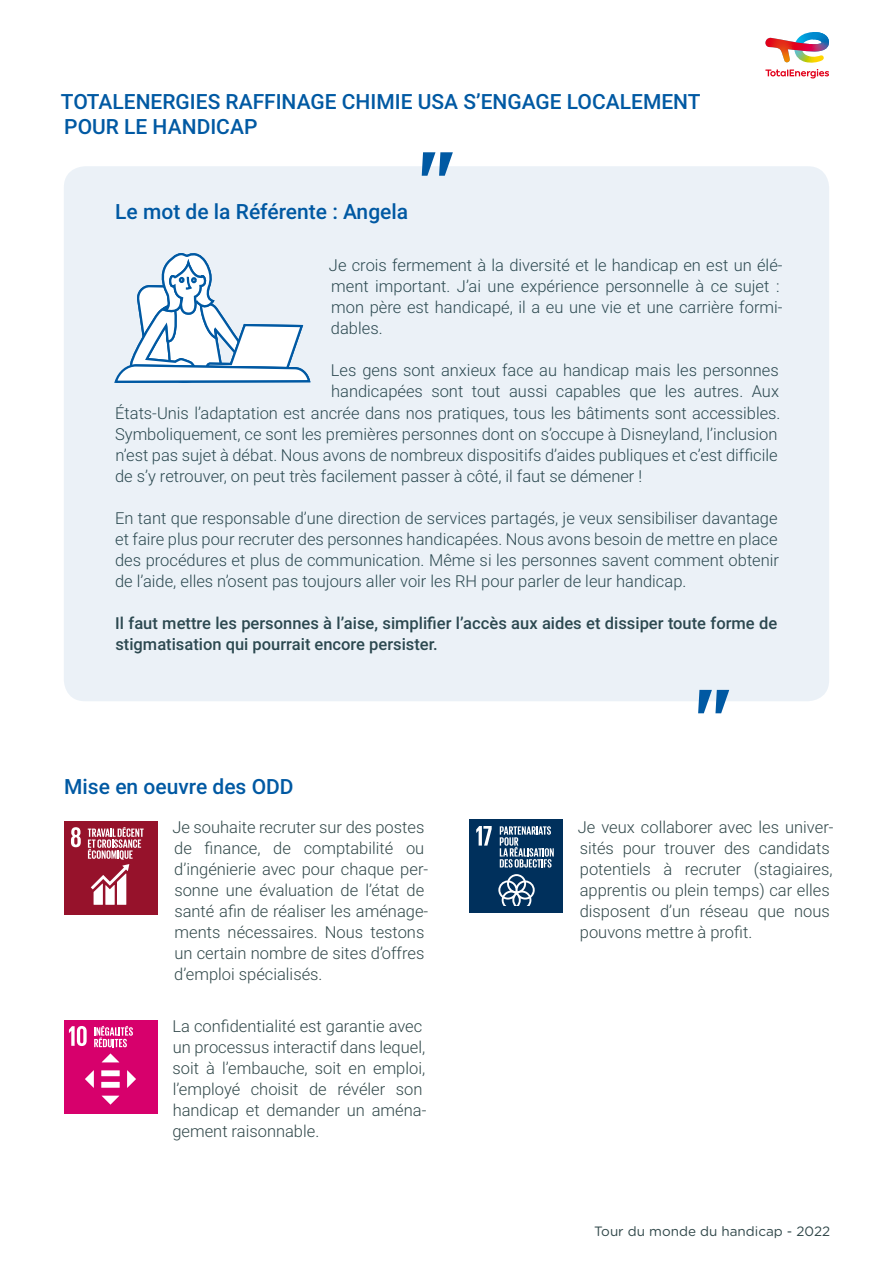
<style>
.page{position:relative;width:893px;height:1263px;background:#fff}
.page>*{position:absolute;margin:0;border:0;box-sizing:border-box;transform-origin:0 0}
.t1{font:700 73.5px "Gotham";color:#0059a3}
.t2{font:500 21px/25.2px "Roboto";color:#0059a3}
.t3{font:300 16.5px/21px "Roboto";color:#304749}
.t4{font:500 16.5px/21px "Roboto";color:#304749}
.t5{font:13.5px "Gotham Rounded";color:#304749}
</style>
<div class="page">
<svg style="left:765px;top:69px;width:64px;height:10px"></svg>
<svg style="left:765px;top:32px;width:64px;height:31px"></svg>
<div style="left:64px;top:166px;width:765px;height:535px;background:#ebf1f7;border-radius:21px"></div>
<div style="left:469px;top:820px;width:94px;height:93px;background:#00305c"></div>
<svg style="left:498px;top:874px;width:37px;height:31px"></svg>
<svg style="left:476px;top:826px;width:16px;height:19px"></svg>
<svg style="left:500px;top:826px;width:54px;height:41px"></svg>
<div style="left:64px;top:821px;width:93px;height:94px;background:#96122b"></div>
<svg style="left:71px;top:827px;width:10px;height:20px"></svg>
<svg style="left:88px;top:827px;width:56px;height:78px"></svg>
<div style="left:64px;top:1020px;width:93px;height:93px;background:#d7006c"></div>
<div style="left:101px;top:1082px;width:19px;height:6px;background:#fff"></div>
<div style="left:101px;top:1070px;width:19px;height:6px;background:#fff"></div>
<svg style="left:102px;top:1053px;width:17px;height:9px"></svg>
<svg style="left:127px;top:1070px;width:9px;height:18px"></svg>
<svg style="left:102px;top:1096px;width:17px;height:8px"></svg>
<svg style="left:85px;top:1070px;width:9px;height:18px"></svg>
<svg style="left:69px;top:1026px;width:18px;height:20px"></svg>
<svg style="left:94px;top:1026px;width:39px;height:21px"></svg>
<svg style="left:114px;top:253px;width:197px;height:130px"></svg>
<h3 class="t2" style="left:61px;top:88px;width:641px">TOTALENERGIES RAFFINAGE CHIMIE USA S’ENGAGE LOCALEMENT<br>POUR LE HANDICAP</h3>
<h1 class="t1" style="left:418px;top:129px;width:40px">"</h1>
<h3 class="t2" style="left:115px;top:198px;width:294px">Le mot de la Référente : Angela</h3>
<p class="t3" style="left:329px;top:254px;width:455px">Je crois fermement à la diversité et le handicap en est un élé&shy;ment important. J’ai une expérience personnelle à ce sujet : mon père est handicapé, il a eu une vie et une carrière formi&shy;dables.</p>
<p class="t3" style="left:331px;top:359px;width:450px">Les gens sont anxieux face au handicap mais les personnes handicapées sont tout aussi capables que les autres. Aux</p>
<p class="t3" style="left:115px;top:402px;width:667px">États-Unis l’adaptation est ancrée dans nos pratiques, tous les bâtiments sont accessibles.<br>Symboliquement, ce sont les premières personnes dont on s’occupe à Disneyland, l’inclusion n’est pas sujet à débat. Nous avons de nombreux dispositifs d’aides publiques et c’est difficile de s’y retrouver, on peut très facilement passer à côté, il faut se démener !</p>
<p class="t3" style="left:115px;top:507px;width:665px;text-align:justify">En tant que responsable d’une direction de services partagés, je veux sensibiliser davantage et faire plus pour recruter des personnes handicapées. Nous avons besoin de mettre en place des procédures et plus de communication. Même si les personnes savent comment obtenir de l’aide, elles n’osent pas toujours aller voir les RH pour parler de leur handicap.</p>
<p class="t4" style="left:115px;top:612px;width:663px">Il faut mettre les personnes à l’aise, simplifier l’accès aux aides et dissiper toute forme de stigmatisation qui pourrait encore persister.</p>
<h3 class="t2" style="left:64px;top:773px;width:231px">Mise en oeuvre des ODD</h3>
<p class="t3" style="left:172px;top:816px;width:257px">Je souhaite recruter sur des postes de finance, de comptabilité ou d’ingénierie avec pour chaque per&shy;sonne une évaluation de l’état de santé afin de réaliser les aménage&shy;ments nécessaires. Nous testons un certain nombre de sites d’offres d’emploi spécialisés.</p>
<p class="t3" style="left:172px;top:1015px;width:255px">La confidentialité est garantie avec un processus interactif dans lequel, soit à l’embauche, soit en emploi, l’employé choisit de révéler son handicap et demander un aména&shy;gement raisonnable.</p>
<h1 class="t1" style="left:694px;top:666px;width:40px">"</h1>
<p class="t3" style="left:578px;top:816px;width:257px">Je veux collaborer avec les univer&shy;sités pour trouver des candidats potentiels à recruter (stagiaires, apprentis ou plein temps) car elles disposent d’un réseau que nous pouvons mettre à profit.</p>
<p class="t5" style="left:594px;top:1222px;width:237px">Tour du monde du handicap - 2022</p>
</div>
